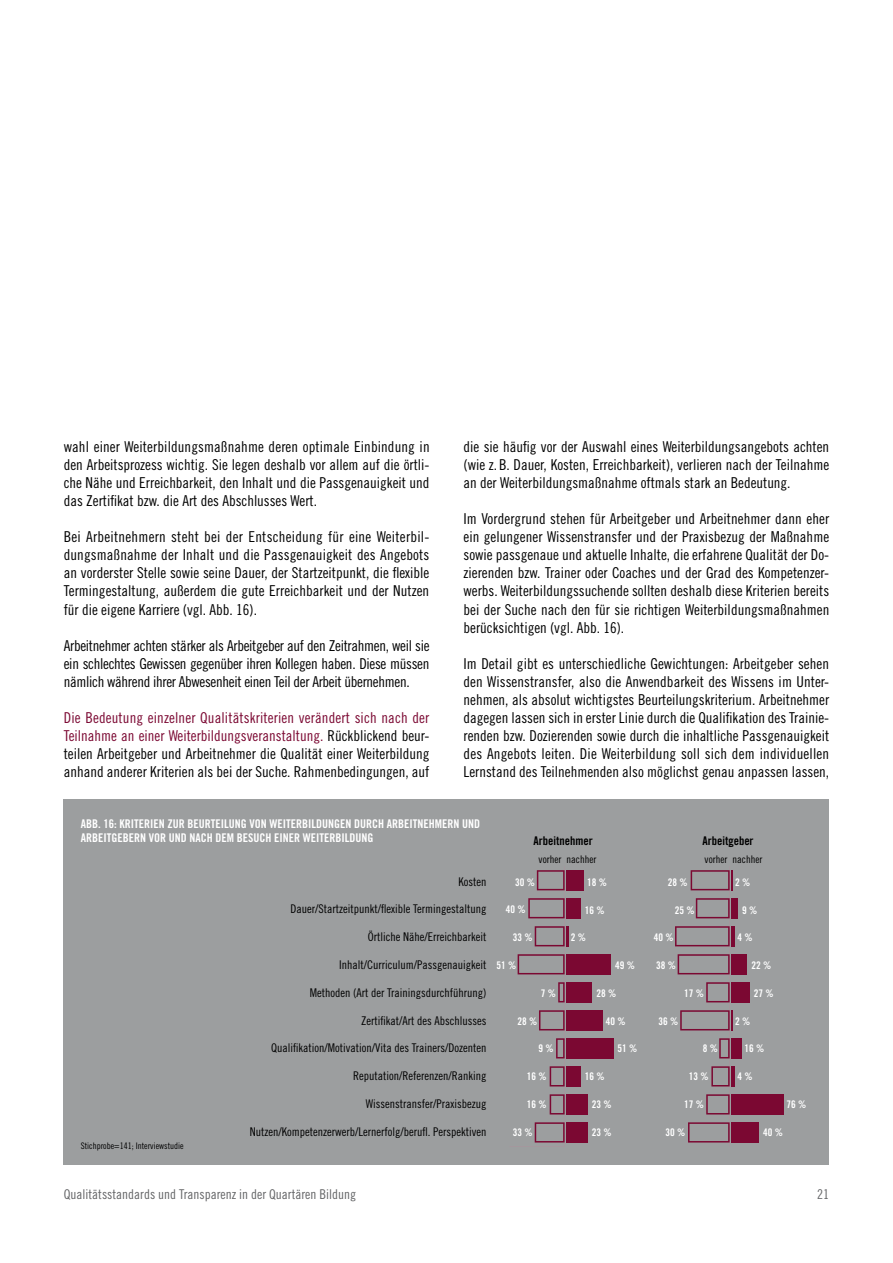
<style>
.page{position:relative;width:893px;height:1263px;background:#fff}
.page>*{position:absolute;margin:0;border:0;box-sizing:border-box;transform-origin:0 0}
.t1{font:15px/18px "Trade Gothic LT Std Cn 18";color:#000;text-align:justify}
.t2{font:13.5px "Trade Gothic LT Std Cn 18";color:#646567}
.t3{font:12px "Trade Gothic LT Std Cn 18";color:#000}
.t4{font:12px/14.4px "Trade Gothic LT Std Bd Cn 20";color:#fff}
.t5{font:12px "Trade Gothic LT Std Bd Cn 20";color:#000}
.t6{font:10.5px "Trade Gothic LT Std Bd Cn 20";color:#fff}
.t7{font:10.5px "Trade Gothic LT Std Cn 18";color:#000}
.t8{font:9px "Trade Gothic LT Std Cn 18";color:#000}
.s1{color:#7b0832}
</style>
<div class="page">
<div style="left:64px;top:799px;width:765px;height:366px;background:#9c9e9f"></div>
<svg style="left:537px;top:870px;width:28px;height:20px"></svg>
<svg style="left:528px;top:898px;width:37px;height:20px"></svg>
<svg style="left:535px;top:926px;width:30px;height:20px"></svg>
<svg style="left:518px;top:954px;width:47px;height:20px"></svg>
<svg style="left:558px;top:982px;width:7px;height:20px"></svg>
<svg style="left:539px;top:1010px;width:26px;height:20px"></svg>
<svg style="left:556px;top:1038px;width:9px;height:20px"></svg>
<svg style="left:550px;top:1066px;width:15px;height:20px"></svg>
<svg style="left:550px;top:1094px;width:15px;height:20px"></svg>
<svg style="left:535px;top:1122px;width:30px;height:20px"></svg>
<svg style="left:691px;top:870px;width:39px;height:20px"></svg>
<svg style="left:696px;top:898px;width:34px;height:20px"></svg>
<svg style="left:675px;top:926px;width:55px;height:20px"></svg>
<svg style="left:678px;top:954px;width:52px;height:20px"></svg>
<svg style="left:706px;top:982px;width:24px;height:20px"></svg>
<svg style="left:680px;top:1010px;width:50px;height:20px"></svg>
<svg style="left:719px;top:1038px;width:11px;height:20px"></svg>
<svg style="left:711px;top:1066px;width:19px;height:20px"></svg>
<svg style="left:706px;top:1094px;width:24px;height:20px"></svg>
<svg style="left:688px;top:1122px;width:42px;height:20px"></svg>
<div style="left:566px;top:870px;width:17px;height:20px;background:#7b0832"></div>
<div style="left:566px;top:898px;width:15px;height:20px;background:#7b0832"></div>
<hr style="left:566px;top:926px;width:2px;height:20px;background:#7b0832">
<div style="left:566px;top:954px;width:45px;height:20px;background:#7b0832"></div>
<div style="left:566px;top:982px;width:26px;height:20px;background:#7b0832"></div>
<div style="left:566px;top:1010px;width:37px;height:20px;background:#7b0832"></div>
<div style="left:566px;top:1038px;width:47px;height:20px;background:#7b0832"></div>
<div style="left:566px;top:1066px;width:15px;height:20px;background:#7b0832"></div>
<div style="left:566px;top:1094px;width:22px;height:20px;background:#7b0832"></div>
<div style="left:566px;top:1122px;width:22px;height:20px;background:#7b0832"></div>
<hr style="left:731px;top:870px;width:2px;height:20px;background:#7b0832">
<div style="left:731px;top:898px;width:6px;height:20px;background:#7b0832"></div>
<hr style="left:731px;top:926px;width:3px;height:20px;background:#7b0832">
<div style="left:731px;top:954px;width:16px;height:20px;background:#7b0832"></div>
<div style="left:731px;top:982px;width:19px;height:20px;background:#7b0832"></div>
<hr style="left:731px;top:1010px;width:2px;height:20px;background:#7b0832">
<div style="left:731px;top:1038px;width:11px;height:20px;background:#7b0832"></div>
<hr style="left:731px;top:1066px;width:3px;height:20px;background:#7b0832">
<div style="left:731px;top:1094px;width:52px;height:20px;background:#7b0832"></div>
<div style="left:731px;top:1122px;width:28px;height:20px;background:#7b0832"></div>
<p class="t1" style="left:64px;top:437px;width:367px">wahl einer Weiterbildungsmaßnahme deren optimale Einbindung in den Arbeitsprozess wichtig. Sie legen deshalb vor allem auf die örtli&shy;che Nähe und Erreichbarkeit, den Inhalt und die Passgenauigkeit und das Zertifikat bzw. die Art des Abschlusses Wert.</p>
<p class="t1" style="left:64px;top:528px;width:367px">Bei Arbeitnehmern steht bei der Entscheidung für eine Weiterbil&shy;dungsmaßnahme der Inhalt und die Passgenauigkeit des Angebots an vorderster Stelle sowie seine Dauer, der Startzeitpunkt, die flexible Termingestaltung, außerdem die gute Erreichbarkeit und der Nutzen für die eigene Karriere (vgl. Abb. 16).</p>
<p class="t1" style="left:64px;top:636px;width:367px">Arbeitnehmer achten stärker als Arbeitgeber auf den Zeitrahmen, weil sie ein schlechtes Gewissen gegenüber ihren Kollegen haben. Diese müssen nämlich während ihrer Abwesenheit einen Teil der Arbeit übernehmen.</p>
<p class="t1" style="left:64px;top:708px;width:367px"><span class="s1">Die Bedeutung einzelner Qualitätskriterien verändert sich nach der Teilnahme an einer Weiterbildungsveranstaltung.</span> Rückblickend beur&shy;teilen Arbeitgeber und Arbeitnehmer die Qualität einer Weiterbildung anhand anderer Kriterien als bei der Suche. Rahmenbedingungen, auf</p>
<p class="t1" style="left:463px;top:437px;width:367px">die sie häufig vor der Auswahl eines Weiterbildungsangebots achten (wie z.B. Dauer, Kosten, Erreichbarkeit), verlieren nach der Teilnahme an der Weiterbildungsmaßnahme oftmals stark an Bedeutung.</p>
<p class="t1" style="left:463px;top:510px;width:367px">Im Vordergrund stehen für Arbeitgeber und Arbeitnehmer dann eher ein gelungener Wissenstransfer und der Praxisbezug der Maßnahme sowie passgenaue und aktuelle Inhalte, die erfahrene Qualität der Do&shy;zierenden bzw. Trainer oder Coaches und der Grad des Kompetenzer&shy;werbs. Weiterbildungssuchende sollten deshalb diese Kriterien bereits bei der Suche nach den für sie richtigen Weiterbildungsmaßnahmen berücksichtigen (vgl. Abb. 16).</p>
<p class="t1" style="left:463px;top:654px;width:367px">Im Detail gibt es unterschiedliche Gewichtungen: Arbeitgeber sehen den Wissenstransfer, also die Anwendbarkeit des Wissens im Unter&shy;nehmen, als absolut wichtigstes Beurteilungskriterium. Arbeitnehmer dagegen lassen sich in erster Linie durch die Qualifikation des Trainie&shy;renden bzw. Dozierenden sowie durch die inhaltliche Passgenauigkeit des Angebots leiten. Die Weiterbildung soll sich dem individuellen Lernstand des Teilnehmenden also möglichst genau anpassen lassen,</p>
<p class="t4" style="left:81px;top:816px;width:401px">ABB. 16: KRITERIEN ZUR BEURTEILUNG VON WEITERBILDUNGEN DURCH ARBEITNEHMERN UND<br>ARBEITGEBERN VOR UND NACH DEM BESUCH EINER WEITERBILDUNG</p>
<p class="t5" style="left:534px;top:833px;width:61px">Arbeitnehmer</p>
<p class="t5" style="left:702px;top:833px;width:53px">Arbeitgeber</p>
<p class="t7" style="left:539px;top:853px;width:59px">vorher nachher</p>
<p class="t7" style="left:705px;top:853px;width:59px">vorher nachher</p>
<p class="t6" style="left:515px;top:875px;width:21px">30 %</p>
<p class="t6" style="left:506px;top:903px;width:21px">40 %</p>
<p class="t6" style="left:513px;top:931px;width:21px">33 %</p>
<p class="t6" style="left:497px;top:959px;width:21px">51 %</p>
<p class="t6" style="left:541px;top:987px;width:17px">7 %</p>
<p class="t6" style="left:518px;top:1014px;width:21px">28 %</p>
<p class="t6" style="left:539px;top:1042px;width:17px">9 %</p>
<p class="t6" style="left:527px;top:1070px;width:21px">16 %</p>
<p class="t6" style="left:527px;top:1098px;width:21px">16 %</p>
<p class="t6" style="left:513px;top:1125px;width:21px">33 %</p>
<p class="t3" style="left:459px;top:874px;width:29px">Kosten</p>
<p class="t3" style="left:291px;top:902px;width:197px">Dauer/Startzeitpunkt/flexible Termingestaltung</p>
<p class="t3" style="left:368px;top:930px;width:120px">Örtliche Nähe/Erreichbarkeit</p>
<p class="t3" style="left:339px;top:957px;width:149px">Inhalt/Curriculum/Passgenauigkeit</p>
<p class="t3" style="left:310px;top:985px;width:178px">Methoden (Art der Trainingsdurchführung)</p>
<p class="t3" style="left:361px;top:1013px;width:127px">Zertifikat/Art des Abschlusses</p>
<p class="t3" style="left:271px;top:1041px;width:217px">Qualifikation/Motivation/Vita des Trainers/Dozenten</p>
<p class="t3" style="left:353px;top:1069px;width:135px">Reputation/Referenzen/Ranking</p>
<p class="t3" style="left:366px;top:1096px;width:122px">Wissenstransfer/Praxisbezug</p>
<p class="t3" style="left:250px;top:1124px;width:238px">Nutzen/Kompetenzerwerb/Lernerfolg/berufl. Perspektiven</p>
<p class="t6" style="left:668px;top:876px;width:21px">28 %</p>
<p class="t6" style="left:675px;top:903px;width:21px">25 %</p>
<p class="t6" style="left:654px;top:931px;width:21px">40 %</p>
<p class="t6" style="left:656px;top:959px;width:21px">38 %</p>
<p class="t6" style="left:684px;top:987px;width:21px">17 %</p>
<p class="t6" style="left:658px;top:1014px;width:21px">36 %</p>
<p class="t6" style="left:703px;top:1042px;width:17px">8 %</p>
<p class="t6" style="left:689px;top:1070px;width:21px">13 %</p>
<p class="t6" style="left:684px;top:1098px;width:21px">17 %</p>
<p class="t6" style="left:665px;top:1125px;width:21px">30 %</p>
<p class="t6" style="left:587px;top:876px;width:21px">18 %</p>
<p class="t6" style="left:585px;top:903px;width:21px">16 %</p>
<p class="t6" style="left:735px;top:876px;width:17px">2 %</p>
<p class="t6" style="left:742px;top:903px;width:17px">9 %</p>
<p class="t6" style="left:737px;top:931px;width:17px">4 %</p>
<p class="t6" style="left:751px;top:959px;width:21px">22 %</p>
<p class="t6" style="left:754px;top:987px;width:21px">27 %</p>
<p class="t6" style="left:735px;top:1014px;width:17px">2 %</p>
<p class="t6" style="left:744px;top:1042px;width:21px">16 %</p>
<p class="t6" style="left:737px;top:1070px;width:17px">4 %</p>
<p class="t6" style="left:571px;top:931px;width:17px">2 %</p>
<p class="t6" style="left:615px;top:959px;width:21px">49 %</p>
<p class="t6" style="left:596px;top:987px;width:21px">28 %</p>
<p class="t6" style="left:606px;top:1014px;width:21px">40 %</p>
<p class="t6" style="left:617px;top:1042px;width:21px">51 %</p>
<p class="t6" style="left:585px;top:1070px;width:21px">16 %</p>
<p class="t6" style="left:592px;top:1098px;width:21px">23 %</p>
<p class="t6" style="left:592px;top:1125px;width:21px">23 %</p>
<p class="t6" style="left:786px;top:1098px;width:21px">76 %</p>
<p class="t6" style="left:763px;top:1125px;width:21px">40 %</p>
<p class="t8" style="left:81px;top:1140px;width:104px">Stichprobe=141; Interviewstudie</p>
<p class="t2" style="left:64px;top:1186px;width:294px">Qualitätsstandards und Transparenz in der Quartären Bildung</p>
<p class="t2" style="left:817px;top:1186px;width:13px">21</p>
</div>
